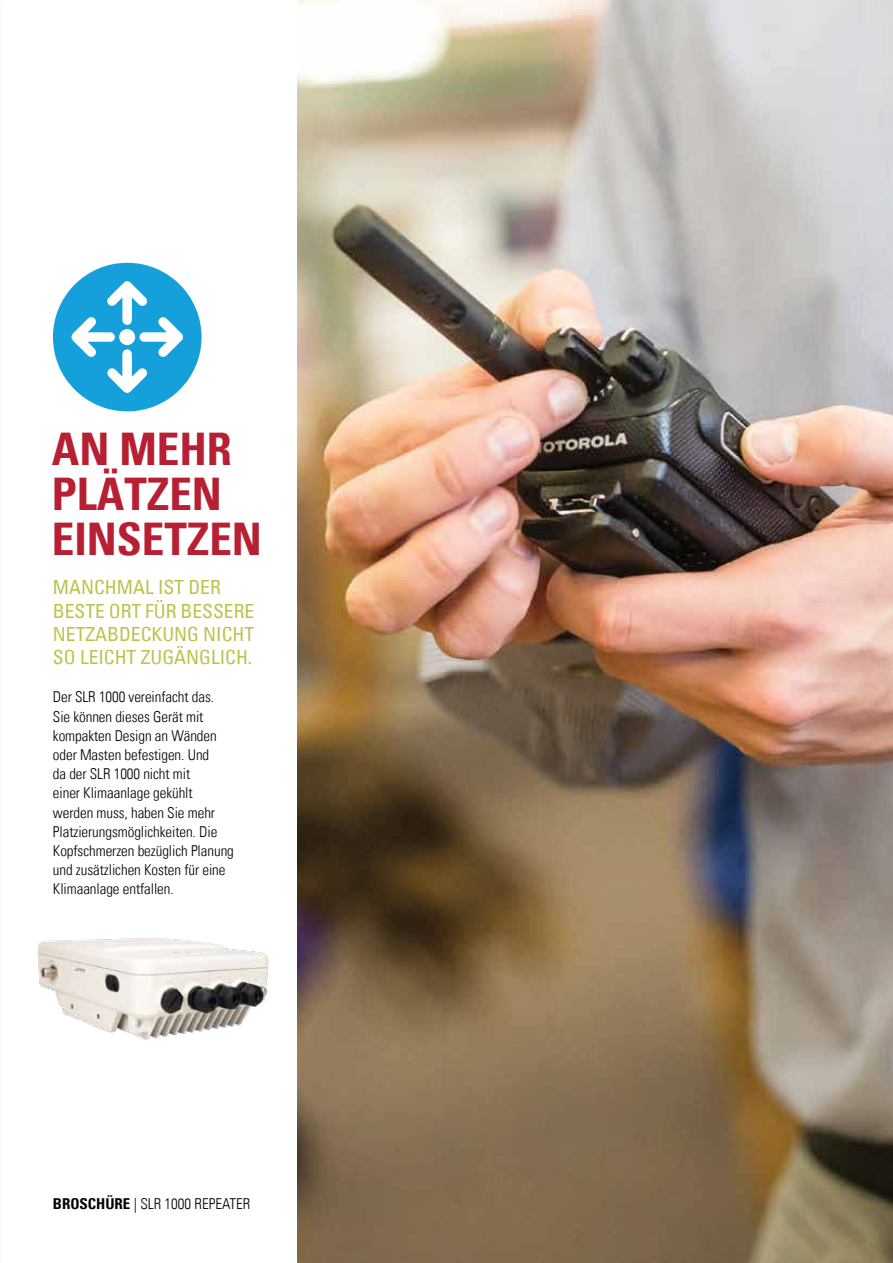
<style>
.page{position:relative;width:893px;height:1263px;background:#fff}
.page>*{position:absolute;margin:0;border:0;box-sizing:border-box;transform-origin:0 0}
.t1{font:700 condensed 45px/45px "Univers LT";color:#b71f33}
.t2{font:condensed 19.5px/23.2px "Univers LT";color:#b9c44b}
.t3{font:300 condensed 15px/19.2px "Univers LT";letter-spacing:-.005em;color:#000}
.s1{font-weight:700}
</style>
<div class="page">
<img style="left:298px;top:0;width:595px;height:1263px">
<img style="left:37px;top:938px;width:232px;height:102px">
<div style="left:53px;top:263px;width:149px;height:148px;background:#16a0db;border-radius:50%"></div>
<svg style="left:70px;top:281px;width:114px;height:113px"></svg>
<div style="left:119px;top:329px;width:16px;height:16px;background:#fff;border-radius:50%"></div>
<h1 class="t1" style="left:52px;top:426px;width:212px">AN MEHR<br>PLÄTZEN<br>EINSETZEN</h1>
<h2 class="t2" style="left:53px;top:575px;width:203px">MANCHMAL IST DER<br>BESTE ORT FÜR BESSERE<br>NETZABDECKUNG NICHT<br>SO LEICHT ZUGÄNGLICH.</h2>
<p class="t3" style="left:53px;top:687px;width:182px">Der SLR 1000 vereinfacht das.<br>Sie können dieses Gerät mit kompakten Design an Wänden oder Masten befestigen. Und<br>da der SLR 1000 nicht mit<br>einer Klimaanlage gekühlt werden muss, haben Sie mehr<br>Platzierungsmöglichkeiten. Die<br>Kopfschmerzen bezüglich Planung und zusätzlichen Kosten für eine<br>Klimaanlage entfallen.</p>
<p class="t3" style="left:53px;top:1194px;width:199px"><span class="s1">BROSCHÜRE</span> | SLR 1000 REPEATER</p>
</div>
